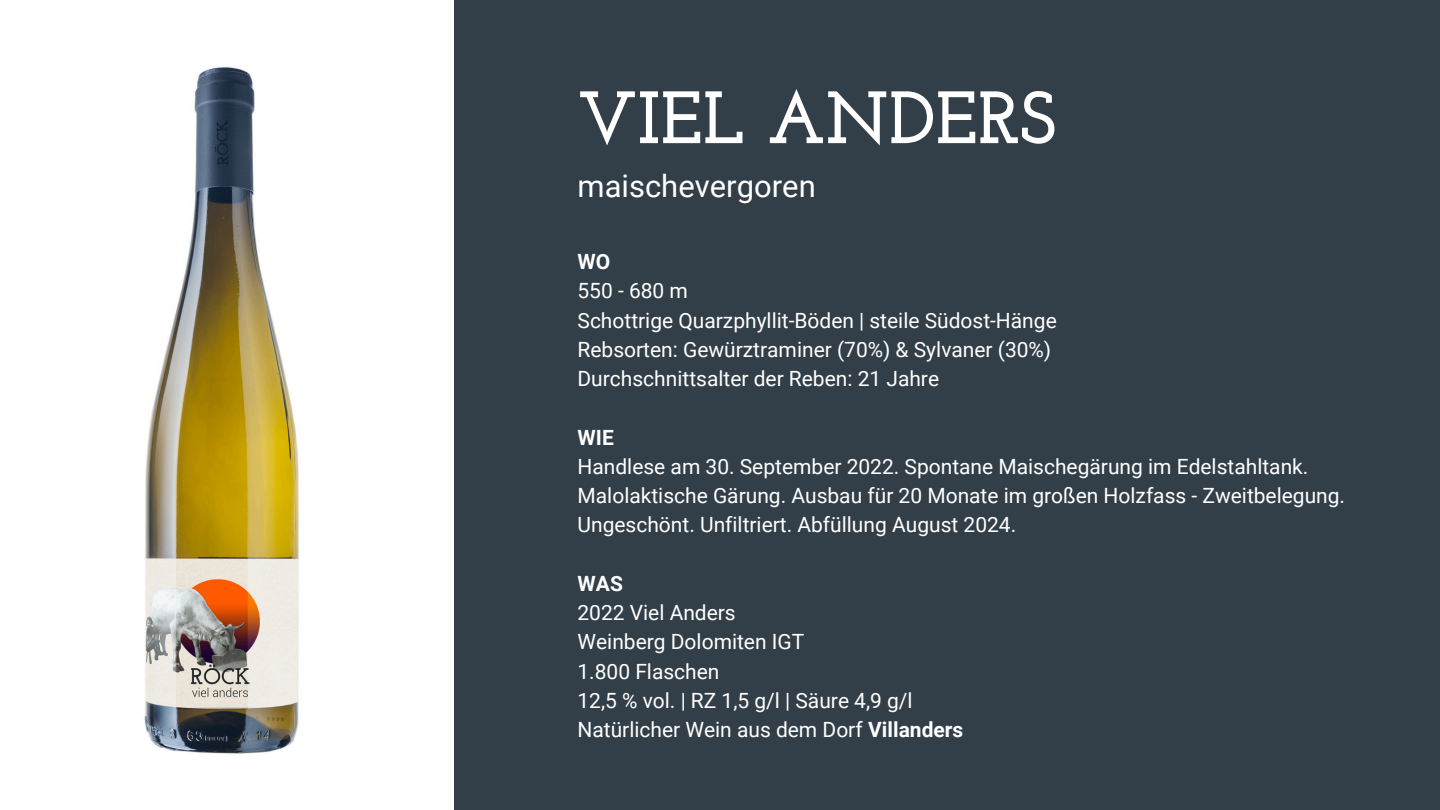
<style>
.page{position:relative;width:1440px;height:810px;background:#fff}
.page>*{position:absolute;margin:0;border:0;box-sizing:border-box;transform-origin:0 0}
.t1{font:700 74px "Josefin Slab";color:#fff}
.t2{font:31px "Roboto";color:#fff}
.t3{font:21px/29.2px "Roboto";color:#fff}
.t4{font:700 21px "Roboto";color:#fff}
.s1{font-weight:700}
</style>
<div class="page">
<div style="left:454px;top:0;width:986px;height:810px;background:#323e48"></div>
<img style="left:144px;top:67px;width:155px;height:687px">
<p class="t1" style="left:578px;top:88px;width:480px">VIEL ANDERS</p>
<p class="t2" style="left:578px;top:169px;width:240px">maischevergoren</p>
<p class="t4" style="left:578px;top:250px;width:34px">WO</p>
<p class="t3" style="left:578px;top:277px;width:112px">550 - 680 m</p>
<h1 class="t3" style="left:578px;top:306px;width:481px">Schottrige Quarzphyllit-Böden | steile Südost-Hänge</h1>
<h2 class="t3" style="left:578px;top:335px;width:475px">Rebsorten: Gewürztraminer (70%) &amp; Sylvaner (30%)</h2>
<p class="t3" style="left:578px;top:364px;width:363px">Durchschnittsalter der Reben: 21 Jahre</p>
<p class="t4" style="left:578px;top:425px;width:38px">WIE</p>
<p class="t3" style="left:578px;top:452px;width:769px">Handlese am 30. September 2022. Spontane Maischegärung im Edelstahltank.<br>Malolaktische Gärung. Ausbau für 20 Monate im großen Holzfass - Zweitbelegung.<br>Ungeschönt. Unfiltriert. Abfüllung August 2024.</p>
<p class="t4" style="left:578px;top:571px;width:47px">WAS</p>
<p class="t3" style="left:578px;top:598px;width:160px">2022 Viel Anders</p>
<p class="t3" style="left:578px;top:628px;width:228px">Weinberg Dolomiten IGT</p>
<p class="t3" style="left:578px;top:657px;width:143px">1.800 Flaschen</p>
<p class="t3" style="left:578px;top:686px;width:337px">12,5 % vol. | RZ 1,5 g/l | Säure 4,9 g/l</p>
<p class="t3" style="left:578px;top:715px;width:387px">Natürlicher Wein aus dem Dorf <span class="s1">Villanders</span></p>
</div>
